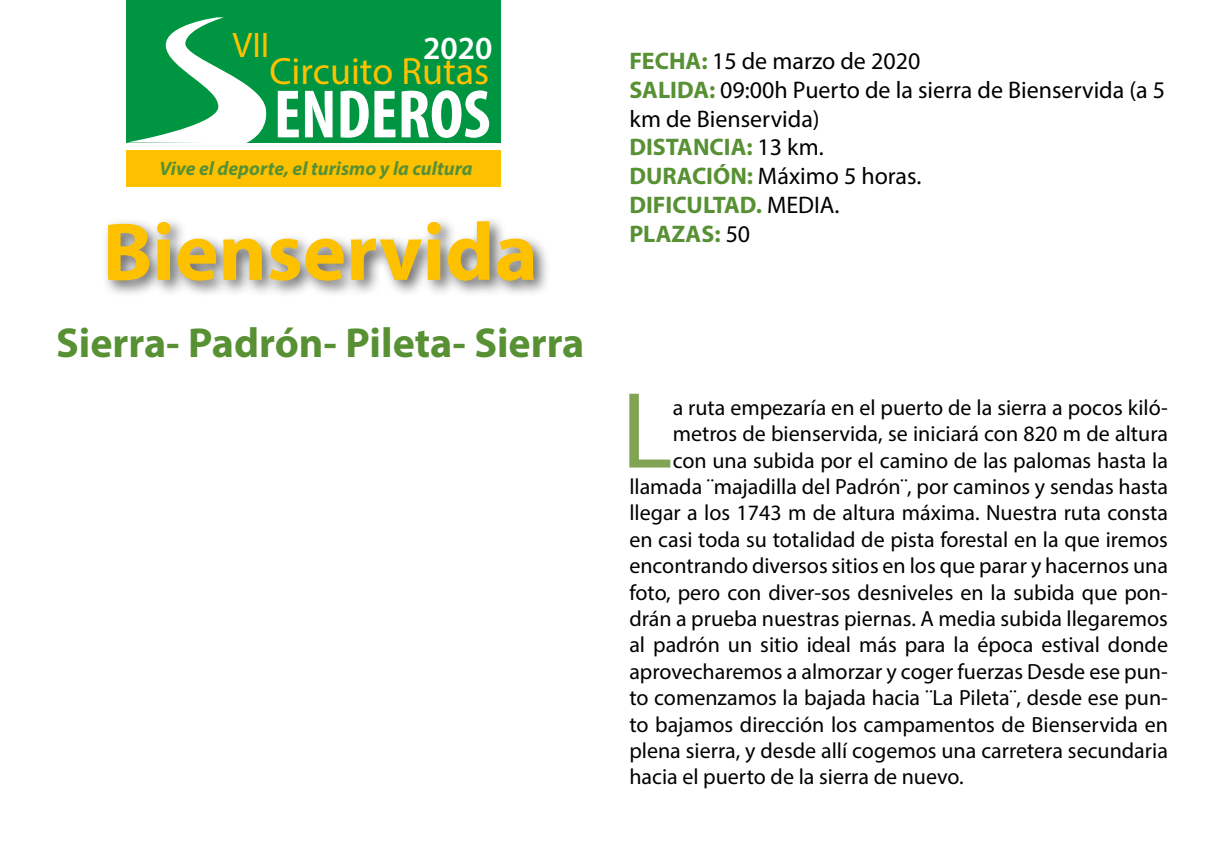
<style>
.page{position:relative;width:1219px;height:845px;background:#fff}
.page>*{position:absolute;margin:0;border:0;box-sizing:border-box;transform-origin:0 0}
.t1{font:109.4px "Myriad Pro";color:#81a354}
.t2{font:700 82.4px "Myriad Pro";color:#fdc100}
.t3{font:700 condensed 69px "Myriad Pro";color:#fff}
.t4{font:700 42px "Myriad Pro";color:#589034}
.t5{font:38.2px "Myriad Pro";color:#fdc100}
.t6{font:35.6px "Myriad Pro";color:#fdc100}
.t7{font:600 32.4px "Myriad Pro";color:#fff}
.t8{font:24px/28.8px "Myriad Pro";color:#000}
.t9{font:22px "Myriad Pro";color:#000}
.t10{font:italic 700 19.4px "Myriad Pro";color:#589034}
.s1{font-weight:700;color:#589034}
</style>
<div class="page">
<div style="left:102px;top:215px;width:449px;height:83px;background:#000;opacity:.61"></div>
<div style="left:127px;top:0;width:374px;height:142px;background:#009641"></div>
<svg style="left:127px;top:17px;width:142px;height:126px"></svg>
<div style="left:127px;top:151px;width:374px;height:36px;background:#fdc100"></div>
<h3 class="t6" style="left:232px;top:23px;width:38px">VII</h3>
<h3 class="t7" style="left:423px;top:27px;width:71px">2020</h3>
<h3 class="t5" style="left:269px;top:47px;width:221px">Circuito Rutas</h3>
<h3 class="t3" style="left:274px;top:71px;width:218px">ENDEROS</h3>
<p class="t10" style="left:159px;top:156px;width:315px">Vive el deporte, el turismo y la cultura</p>
<h2 class="t2" style="left:103px;top:198px;width:437px">Bienservida</h2>
<h3 class="t4" style="left:56px;top:315px;width:530px">Sierra- Padrón- Pileta- Sierra</h3>
<p class="t8" style="left:629px;top:46px;width:537px"><span class="s1">FECHA:</span> 15 de marzo de 2020<br><span class="s1">SALIDA:</span> 09:00h Puerto de la sierra de Bienservida (a 5 km de Bienservida)<br><span class="s1">DISTANCIA:</span> 13 km.<br><span class="s1">DURACIÓN:</span> Máximo 5 horas.<br><span class="s1">DIFICULTAD.</span> MEDIA.<br><span class="s1">PLAZAS:</span> 50</p>
<h1 class="t1" style="left:621px;top:363px;width:53px">L</h1>
<p class="t9" style="left:673px;top:394px;width:497px">a ruta empezaría en el puerto de la sierra a pocos kiló-</p>
<p class="t9" style="left:673px;top:420px;width:497px">metros de bienservida, se iniciará con 820 m de altura</p>
<p class="t9" style="left:673px;top:446px;width:497px">con una subida por el camino de las palomas hasta la</p>
<p class="t9" style="left:629px;top:473px;width:540px">llamada ¨majadilla del Padrón¨, por caminos y sendas hasta</p>
<p class="t9" style="left:629px;top:499px;width:540px">llegar a los 1743 m de altura máxima. Nuestra ruta consta</p>
<p class="t9" style="left:629px;top:526px;width:540px">en casi toda su totalidad de pista forestal en la que iremos</p>
<p class="t9" style="left:629px;top:552px;width:540px">encontrando diversos sitios en los que parar y hacernos una</p>
<p class="t9" style="left:629px;top:578px;width:540px">foto, pero con diver-sos desniveles en la subida que pon-</p>
<p class="t9" style="left:629px;top:605px;width:540px">drán a prueba nuestras piernas. A media subida llegaremos</p>
<p class="t9" style="left:629px;top:631px;width:540px">al padrón un sitio ideal más para la época estival donde</p>
<p class="t9" style="left:629px;top:658px;width:540px">aprovecharemos a almorzar y coger fuerzas Desde ese pun-</p>
<p class="t9" style="left:629px;top:684px;width:540px">to comenzamos la bajada hacia ¨La Pileta¨, desde ese pun-</p>
<p class="t9" style="left:629px;top:710px;width:540px">to bajamos dirección los campamentos de Bienservida en</p>
<p class="t9" style="left:629px;top:737px;width:540px">plena sierra, y desde allí cogemos una carretera secundaria</p>
<p class="t9" style="left:629px;top:763px;width:336px">hacia el puerto de la sierra de nuevo.</p>
</div>
